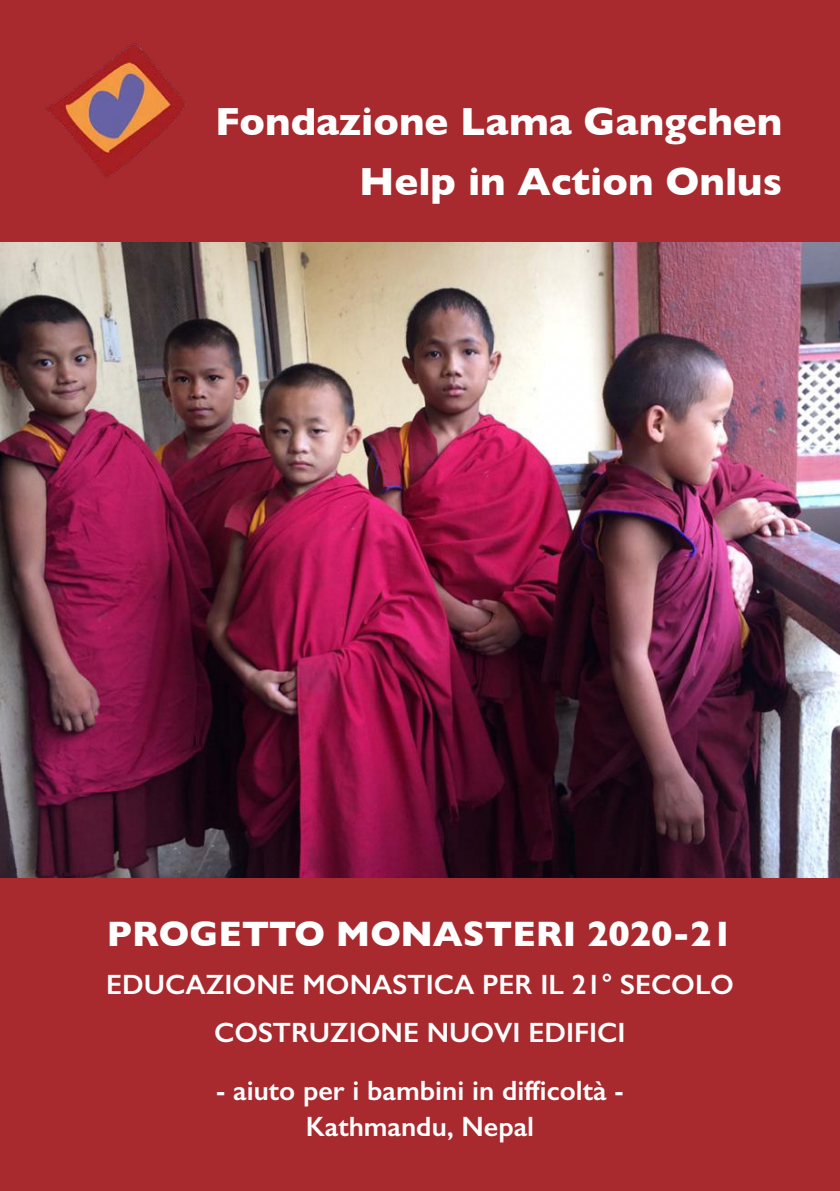
<style>
.page{position:relative;width:840px;height:1191px;background:#fff}
.page>*{position:absolute;margin:0;border:0;box-sizing:border-box;transform-origin:0 0}
.t1{font:700 40px "Gill Sans";color:#fff}
.t2{font:700 36px "Gill Sans";color:#fff}
.t3{font:600 28px "Gill Sans";color:#fff}
</style>
<div class="page">
<div style="left:0;top:0;width:839px;height:1191px;background:#a82a2f"></div>
<img style="left:0;top:242px;width:839px;height:635px">
<div style="left:213px;top:108px;width:568px;height:112px;background:#a82a2f"></div>
<p class="t1" style="left:215px;top:90px;width:568px">Fondazione Lama Gangchen</p>
<p class="t1" style="left:359px;top:149px;width:424px">Help in Action Onlus</p>
<p class="t2" style="left:107px;top:905px;width:627px">PROGETTO MONASTERI 2020-21</p>
<p class="t3" style="left:106px;top:968px;width:629px">EDUCAZIONE MONASTICA PER IL 21° SECOLO</p>
<p class="t3" style="left:214px;top:1016px;width:412px">COSTRUZIONE NUOVI EDIFICI</p>
<p class="t3" style="left:216px;top:1074px;width:408px">- aiuto per i bambini in difficoltà -</p>
<p class="t3" style="left:305px;top:1110px;width:230px">Kathmandu, Nepal</p>
</div>
